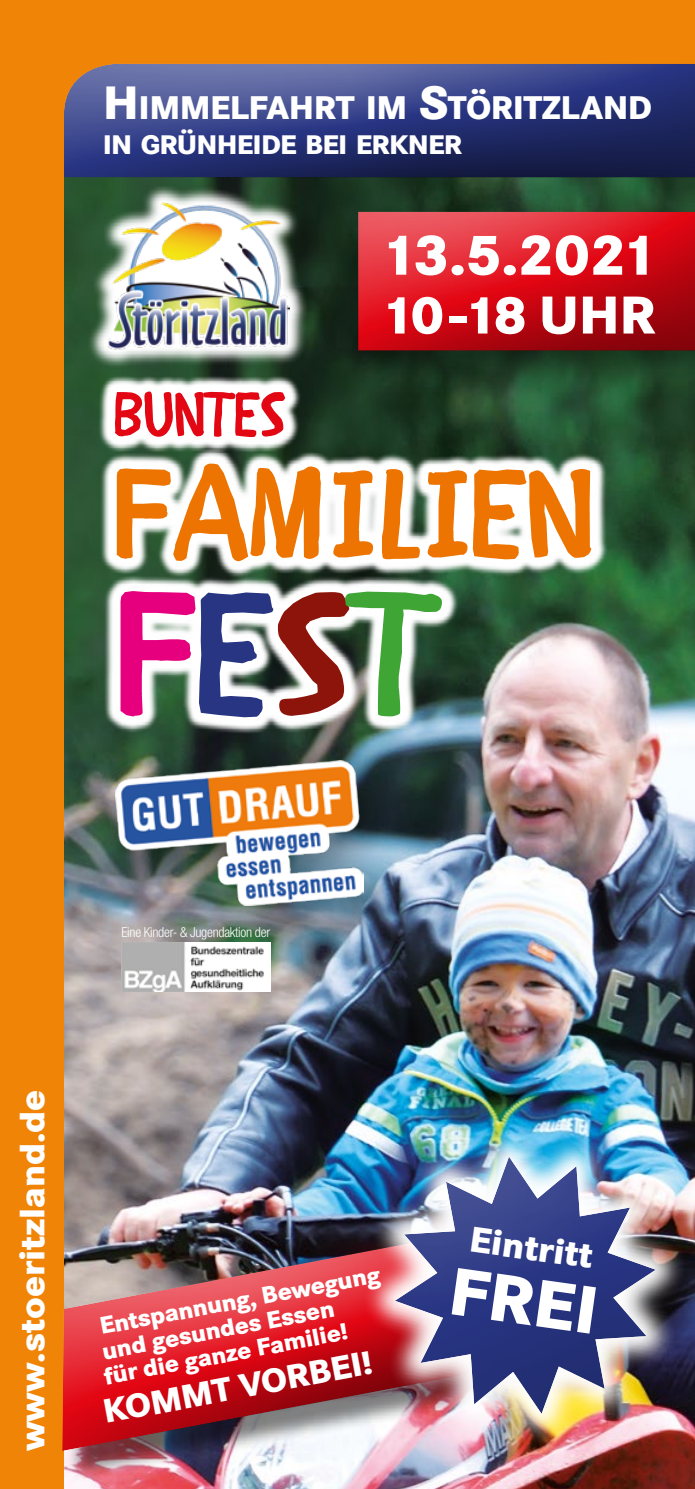
<style>
.page{position:relative;width:695px;height:1489px;background:#fff}
.page>*{position:absolute;margin:0;border:0;box-sizing:border-box;transform-origin:0 0}
.t1{font:177.5px "CHILDREN ONE";color:#e6007d;scale:1.08 1}
.t2{font:127.75px "CHILDREN ONE";color:#ee7402;scale:1.08 1}
.t3{font:800 70px "Corporate S";color:#fff}
.t4{font:63.75px "CHILDREN ONE";color:#e30613}
.t5{font:800 59.5px "Corporate S";letter-spacing:-.045em;color:#fff}
.t6{font:800 55.5px "Corporate S";letter-spacing:-.05em;color:#fff}
.t7{font:800 37.25px "Corporate S";color:#fff}
.t8{font:800 36.75px "Corporate S";color:#fff}
.t9{font:800 35px "Corporate S";color:#fff}
.t10{font:800 34px "Corporate S";letter-spacing:-.015em;color:#fff}
.t11{font:800 28px "Corporate S";letter-spacing:-.03em;color:#fff}
.t12{font:800 25px/25px "Corporate S";color:#fff}
.t13{font:300 condensed 13.75px "Helvetica Neue LT Std";letter-spacing:-.02em;color:#fff}
.s1{font-size:48.75px}
.s2{color:#283583}
.s3{color:#8d140b}
.s4{color:#3fa535}
</style>
<div class="page">
<img style="left:64px;top:181px;width:630px;height:1307px">
<div style="left:0;top:0;width:694px;height:160px;background:#f08407"></div>
<div style="left:349px;top:203px;width:345px;height:186px;background:#000;opacity:.5"></div>
<div style="left:355px;top:208px;width:339px;height:143px;background:#000;opacity:.75"></div>
<svg style="left:88px;top:183px;width:220px;height:185px;background:#4e6853"></svg>
<img style="left:107px;top:201px;width:183px;height:149px">
<svg style="left:64px;top:64px;width:630px;height:117px;background:#353f78"></svg>
<div style="left:0;top:0;width:64px;height:1488px;background:#f08407"></div>
<svg style="left:100px;top:447px;width:507px;height:287px"></svg>
<svg style="left:98px;top:375px;width:203px;height:78px"></svg>
<div style="left:66px;top:1211px;width:567px;height:270px;background:#000;opacity:.5"></div>
<div style="left:61px;top:1209px;width:543px;height:243px;background:#000;opacity:.75"></div>
<img style="left:345px;top:1106px;width:349px;height:357px">
<img style="left:381px;top:1140px;width:290px;height:223px">
<img style="left:381px;top:1206px;width:289px;height:222px">
<div style="left:98px;top:742px;width:310px;height:209px;background:#000;opacity:.4"></div>
<img style="left:115px;top:760px;width:248px;height:145px">
<img style="left:121px;top:942px;width:149px;height:49px">
<h3 class="t10" style="left:103px;top:88px;width:550px"><span class="s1">H</span>IMMELFAHRT IM <span class="s1">S</span>TÖRITZLAND</h3>
<p class="t11" style="left:103px;top:128px;width:361px">IN GRÜNHEIDE BEI ERKNER</p>
<h3 class="t4" style="left:115px;top:386px;width:172px">BUNTES</h3>
<h3 class="t5" style="left:381px;top:220px;width:278px">13.5.2021</h3>
<h3 class="t6" style="left:381px;top:282px;width:276px">10-18 UHR</h3>
<h2 class="t2" style="left:107px;top:457px;width:452px">FAMILIEN</h2>
<h1 class="t1" style="left:107px;top:575px;width:309px">F<span class="s2">E</span><span class="s3">S</span><span class="s4">T</span></h1>
<p class="t13" style="left:121px;top:924px;width:150px">Eine Kinder- &amp; Jugendaktion der</p>
<h3 class="t8" style="left:10px;top:1450px;width:363px;rotate:-90deg">www.stoeritzland.de</h3>
<p class="t12" style="left:92px;top:1315px;width:291px;rotate:-11deg">Entspannung, Bewegung und gesundes Essen<br>für die ganze Familie!</p>
<h3 class="t9" style="left:99px;top:1392px;width:274px;rotate:-11deg">KOMMT VORBEI!</h3>
<h3 class="t7" style="left:473px;top:1216px;width:125px;rotate:8deg">Eintritt</h3>
<h3 class="t3" style="left:455px;top:1249px;width:151px;rotate:8deg">FREI</h3>
</div>
